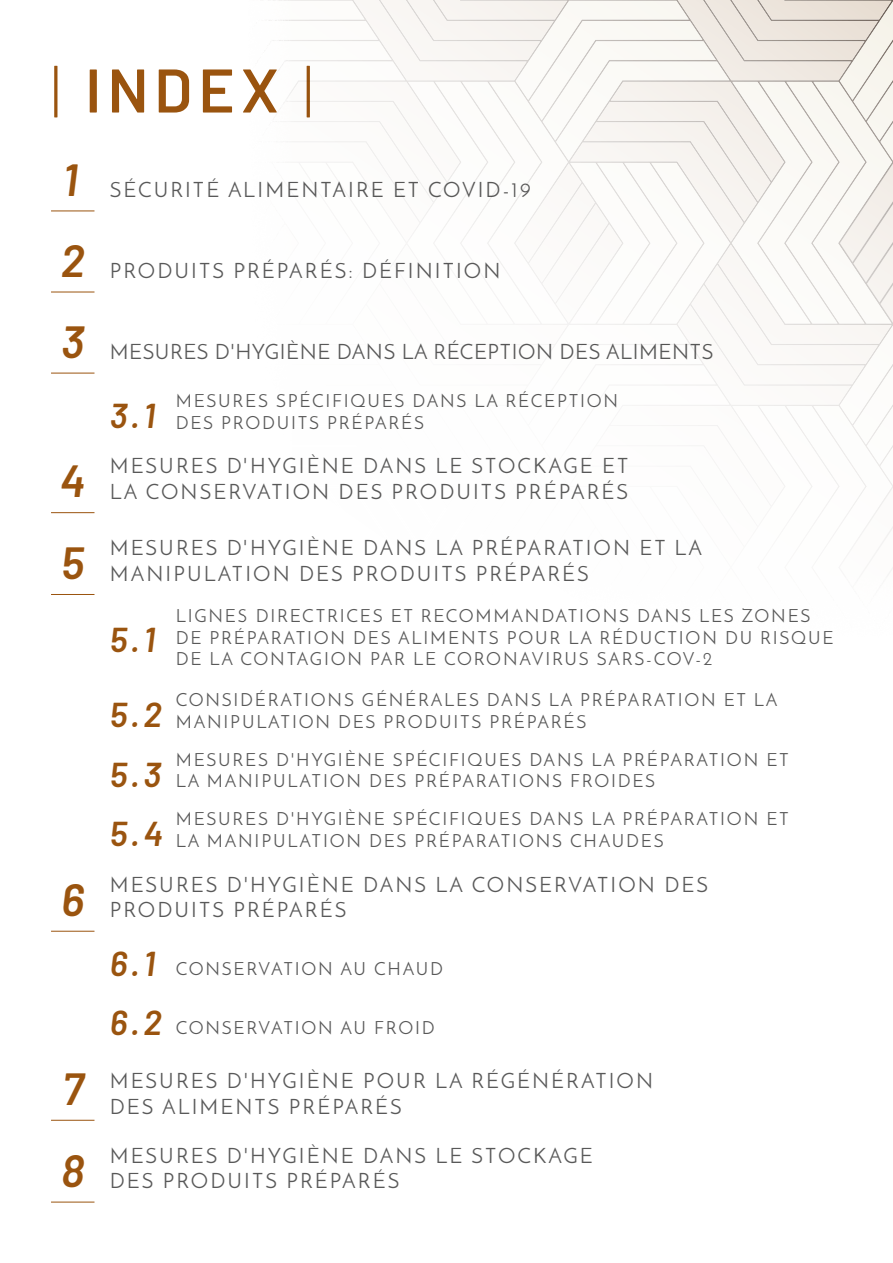
<style>
.page{position:relative;width:893px;height:1263px;background:#fff}
.page>*{position:absolute;margin:0;border:0;box-sizing:border-box;transform-origin:0 0}
.t1{font:600 61.5px "Barlow";letter-spacing:.1em;color:#9a540f}
.t2{font:italic 600 45px/81px "Barlow";color:#9a540f}
.t3{font:italic 600 34.5px "Barlow";color:#9a540f}
.t4{font:21px/25.2px "Josefin Sans";letter-spacing:.1em;color:#595959}
.t5{font:21px "Josefin Sans";letter-spacing:.03em;color:#595959}
.t6{font:18px/21.6px "Josefin Sans";letter-spacing:.1em;color:#595959}
.s1{font-weight:300}
</style>
<div class="page">
<hr style="left:892px;top:1042px;width:1px;height:221px;background:#ece3d7">
<hr style="left:51px;top:211px;width:43px;height:1px;background:#9a540f">
<hr style="left:51px;top:292px;width:43px;height:1px;background:#9a540f">
<hr style="left:51px;top:373px;width:43px;height:1px;background:#9a540f">
<hr style="left:51px;top:512px;width:43px;height:1px;background:#9a540f">
<hr style="left:51px;top:594px;width:43px;height:1px;background:#9a540f">
<hr style="left:51px;top:931px;width:43px;height:1px;background:#9a540f">
<hr style="left:51px;top:1120px;width:43px;height:1px;background:#9a540f">
<hr style="left:51px;top:1202px;width:43px;height:1px;background:#9a540f">
<svg style="left:269px;top:0;width:624px;height:576px"></svg>
<h1 class="t1" style="left:51px;top:45px;width:263px"><span class="s1">|</span> INDEX <span class="s1">|</span></h1>
<h2 class="t2" style="left:61px;top:135px;width:26px">1<br>2<br>3</h2>
<h2 class="t2" style="left:60px;top:437px;width:27px;line-height:81.8px">4<br>5</h2>
<h2 class="t2" style="left:61px;top:856px;width:25px">6</h2>
<h2 class="t2" style="left:61px;top:1044px;width:25px;line-height:81.8px">7<br>8</h2>
<p class="t4" style="left:110px;top:176px;width:423px">SÉCURITÉ ALIMENTAIRE ET COVID-19</p>
<p class="t4" style="left:110px;top:257px;width:392px">PRODUITS PRÉPARÉS: DÉFINITION</p>
<p class="t5" style="left:110px;top:339px;width:605px">MESURES D'HYGIÈNE DANS LA RÉCEPTION DES ALIMENTS</p>
<h3 class="t3" style="left:110px;top:390px;width:47px">3.1</h3>
<p class="t6" style="left:176px;top:390px;width:444px">MESURES SPÉCIFIQUES DANS LA RÉCEPTION<br>DES PRODUITS PRÉPARÉS</p>
<p class="t4" style="left:110px;top:453px;width:520px">MESURES D'HYGIÈNE DANS LE STOCKAGE ET<br>LA CONSERVATION DES PRODUITS PRÉPARÉS</p>
<p class="t4" style="left:110px;top:535px;width:594px">MESURES D'HYGIÈNE DANS LA PRÉPARATION ET LA<br>MANIPULATION DES PRODUITS PRÉPARÉS</p>
<h3 class="t3" style="left:110px;top:614px;width:47px">5.1</h3>
<h3 class="t3" style="left:110px;top:689px;width:54px">5.2</h3>
<h3 class="t3" style="left:110px;top:749px;width:53px">5.3</h3>
<h3 class="t3" style="left:110px;top:808px;width:55px">5.4</h3>
<p class="t6" style="left:176px;top:605px;width:659px">LIGNES DIRECTRICES ET RECOMMANDATIONS DANS LES ZONES<br>DE PRÉPARATION DES ALIMENTS POUR LA RÉDUCTION DU RISQUE<br>DE LA CONTAGION PAR LE CORONAVIRUS SARS-COV-2</p>
<p class="t6" style="left:176px;top:689px;width:603px">CONSIDÉRATIONS GÉNÉRALES DANS LA PRÉPARATION ET LA<br>MANIPULATION DES PRODUITS PRÉPARÉS</p>
<p class="t6" style="left:176px;top:748px;width:615px">MESURES D'HYGIÈNE SPÉCIFIQUES DANS LA PRÉPARATION ET<br>LA MANIPULATION DES PRÉPARATIONS FROIDES</p>
<p class="t6" style="left:176px;top:808px;width:615px">MESURES D'HYGIÈNE SPÉCIFIQUES DANS LA PRÉPARATION ET<br>LA MANIPULATION DES PRÉPARATIONS CHAUDES</p>
<p class="t4" style="left:110px;top:872px;width:600px">MESURES D'HYGIÈNE DANS LA CONSERVATION DES<br>PRODUITS PRÉPARÉS</p>
<h3 class="t3" style="left:110px;top:938px;width:47px">6.1</h3>
<h3 class="t3" style="left:110px;top:997px;width:54px">6.2</h3>
<p class="t6" style="left:176px;top:958px;width:269px">CONSERVATION AU CHAUD</p>
<p class="t6" style="left:176px;top:1017px;width:260px">CONSERVATION AU FROID</p>
<p class="t4" style="left:110px;top:1068px;width:545px">MESURES D'HYGIÈNE POUR LA RÉGÉNÉRATION<br>DES ALIMENTS PRÉPARÉS</p>
<p class="t4" style="left:110px;top:1143px;width:485px">MESURES D'HYGIÈNE DANS LE STOCKAGE<br>DES PRODUITS PRÉPARÉS</p>
</div>
